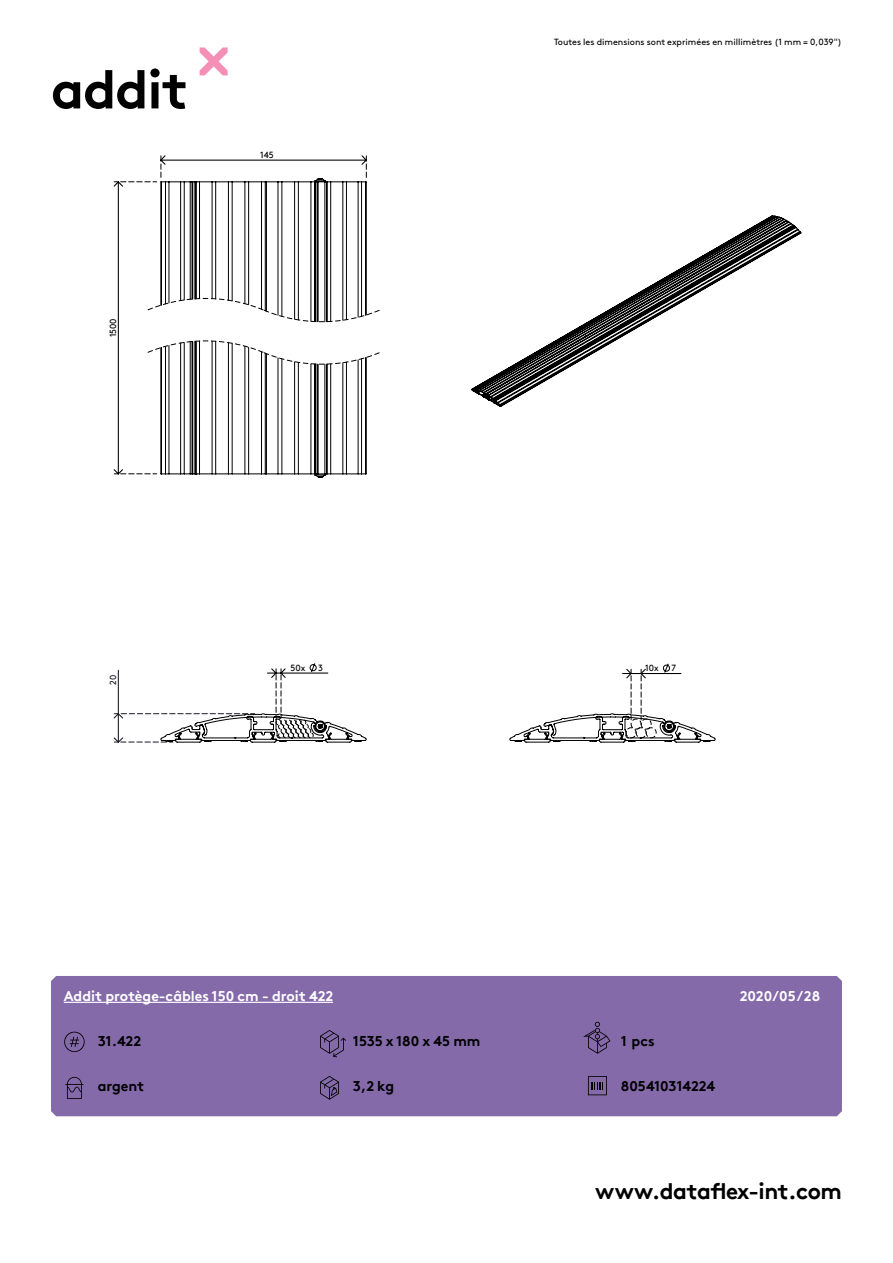
<style>
.page{position:relative;width:893px;height:1263px;background:#fff}
.page>*{position:absolute;margin:0;border:0;box-sizing:border-box;transform-origin:0 0}
.hoofdstuk{font:700 54px "Brown Pro TT";letter-spacing:-.02em;color:#000}
.t1{font:700 22.5px "Brown Pro TT";letter-spacing:-.02em;color:#000}
.specificaties{font:700 14.25px "Brown Pro TT";color:#000}
.t2{font:700 14.25px "Brown Pro TT";color:#fff}
.t3{font:9px "Brown";color:#000}
.t4{font:9px "Brown Pro TT Regular Alt";color:#000}
.t5{font:9px "Brown Pro TT Regular Alt";color:#191924}
</style>
<div class="page">
<svg style="left:200px;top:47px;width:28px;height:28px"></svg>
<div style="left:51px;top:976px;width:791px;height:140px;background:#856aaa"></div>
<svg style="left:113px;top:155px;width:267px;height:320px"></svg>
<svg style="left:113px;top:663px;width:603px;height:80px"></svg>
<svg style="left:160px;top:177px;width:207px;height:301px"></svg>
<svg style="left:471px;top:215px;width:331px;height:192px"></svg>
<svg style="left:64px;top:1032px;width:21px;height:20px"></svg>
<svg style="left:65px;top:1077px;width:18px;height:22px"></svg>
<svg style="left:320px;top:1030px;width:26px;height:27px"></svg>
<svg style="left:583px;top:1022px;width:27px;height:32px"></svg>
<svg style="left:320px;top:1076px;width:19px;height:24px"></svg>
<svg style="left:588px;top:1076px;width:19px;height:19px"></svg>
<hr style="left:64px;top:1002px;width:269px;height:1px;background:#fff">
<p class="hoofdstuk" style="left:51px;top:46px;width:139px">addit</p>
<p class="t4" style="left:106px;top:337px;width:21px;rotate:-90deg">1500</p>
<p class="t4" style="left:260px;top:148px;width:15px">145</p>
<p class="t3" style="left:554px;top:35px;width:289px">Toutes les dimensions sont exprimées en millimètres (1 mm = 0,039")</p>
<p class="t5" style="left:106px;top:685px;width:11px;rotate:-90deg">20</p>
<p class="t4" style="left:291px;top:661px;width:16px">50x</p>
<p class="t4" style="left:318px;top:661px;width:6px">3</p>
<p class="t4" style="left:645px;top:661px;width:15px">10x</p>
<p class="t4" style="left:671px;top:661px;width:6px">7</p>
<h3 class="t2" style="left:64px;top:985px;width:271px">Addit protège-câbles 150 cm - droit 422</h3>
<h3 class="t2" style="left:740px;top:985px;width:82px">2020/05/28</h3>
<h3 class="specificaties" style="left:98px;top:1029px;width:45px">31.422</h3>
<p class="specificaties" style="left:98px;top:1074px;width:48px">argent</p>
<p class="specificaties" style="left:353px;top:1029px;width:129px">1535 x 180 x 45 mm</p>
<p class="specificaties" style="left:621px;top:1029px;width:35px">1 pcs</p>
<p class="specificaties" style="left:353px;top:1074px;width:43px">3,2 kg</p>
<h3 class="specificaties" style="left:621px;top:1074px;width:96px">805410314224</h3>
<h2 class="t1" style="left:595px;top:1173px;width:248px">www.dataflex-int.com</h2>
</div>
